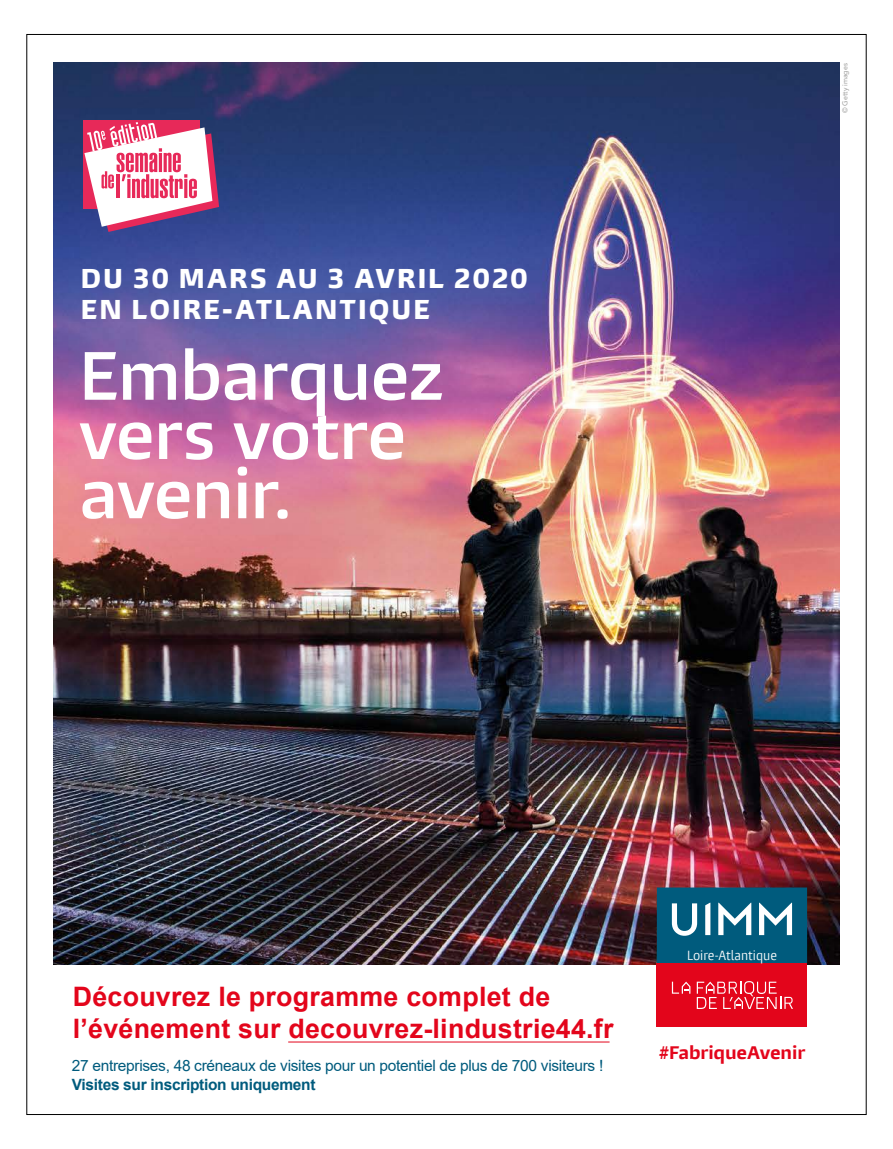
<style>
.page{position:relative;width:893px;height:1149px;background:#fff}
.page>*{position:absolute;margin:0;border:0;box-sizing:border-box;transform-origin:0 0}
.t1{font:600 63.45px/59.2px "Burlingame Pro";letter-spacing:-.03em;color:#fff}
.t2{font:700 26.85px/32.1px "Arial";letter-spacing:.01em;color:#e3051b}
.t3{font:800 25.35px/30.5px "Burlingame Pro";letter-spacing:.08em;color:#fff}
.t4{font:700 16.95px "Burlingame Pro";letter-spacing:-.01em;color:#e3051b}
.t5{font:15.45px "Arial";letter-spacing:-.02em;color:#005b7d}
.t6{font:700 15.45px "Arial";letter-spacing:-.02em;color:#005b7d}
.t7{font:condensed 12.3px "Burlingame Pro";color:#fff}
.t8{font:7.05px "Avenir LT Std";color:#9d9d9c}
</style>
<div class="page">
<img style="left:54px;top:62px;width:785px;height:902px">
<div style="left:657px;top:963px;width:150px;height:63px;background:#e3051b"></div>
<svg style="left:657px;top:887px;width:150px;height:76px"></svg>
<svg style="left:672px;top:981px;width:18px;height:12px"></svg>
<svg style="left:697px;top:981px;width:96px;height:27px"></svg>
<hr style="left:288px;top:1041px;width:322px;height:1px;background:#e3051b">
<div style="left:83px;top:120px;width:117px;height:88px;background:#e72959"></div>
<svg style="left:84px;top:122px;width:135px;height:110px"></svg>
<h3 class="t3" style="left:81px;top:264px;width:448px">DU 30 MARS AU 3 AVRIL 2020<br>EN LOIRE-ATLANTIQUE</h3>
<h1 class="t1" style="left:79px;top:347px;width:366px">Embarquez vers votre avenir.</h1>
<p class="t8" style="left:841px;top:113px;width:51px;rotate:-90deg">© Getty images</p>
<h2 class="t2" style="left:73px;top:980px;width:542px">Découvrez le programme complet de l’événement sur decouvrez-lindustrie44.fr</h2>
<p class="t5" style="left:72px;top:1054px;width:533px">27 entreprises, 48 créneaux de visites pour un potentiel de plus de 700 visiteurs !</p>
<p class="t6" style="left:72px;top:1073px;width:245px">Visites sur inscription uniquement</p>
<p class="t7" style="left:687px;top:947px;width:91px">Loire-Atlantique</p>
<p class="t4" style="left:659px;top:1041px;width:148px">#FabriqueAvenir</p>
</div>
